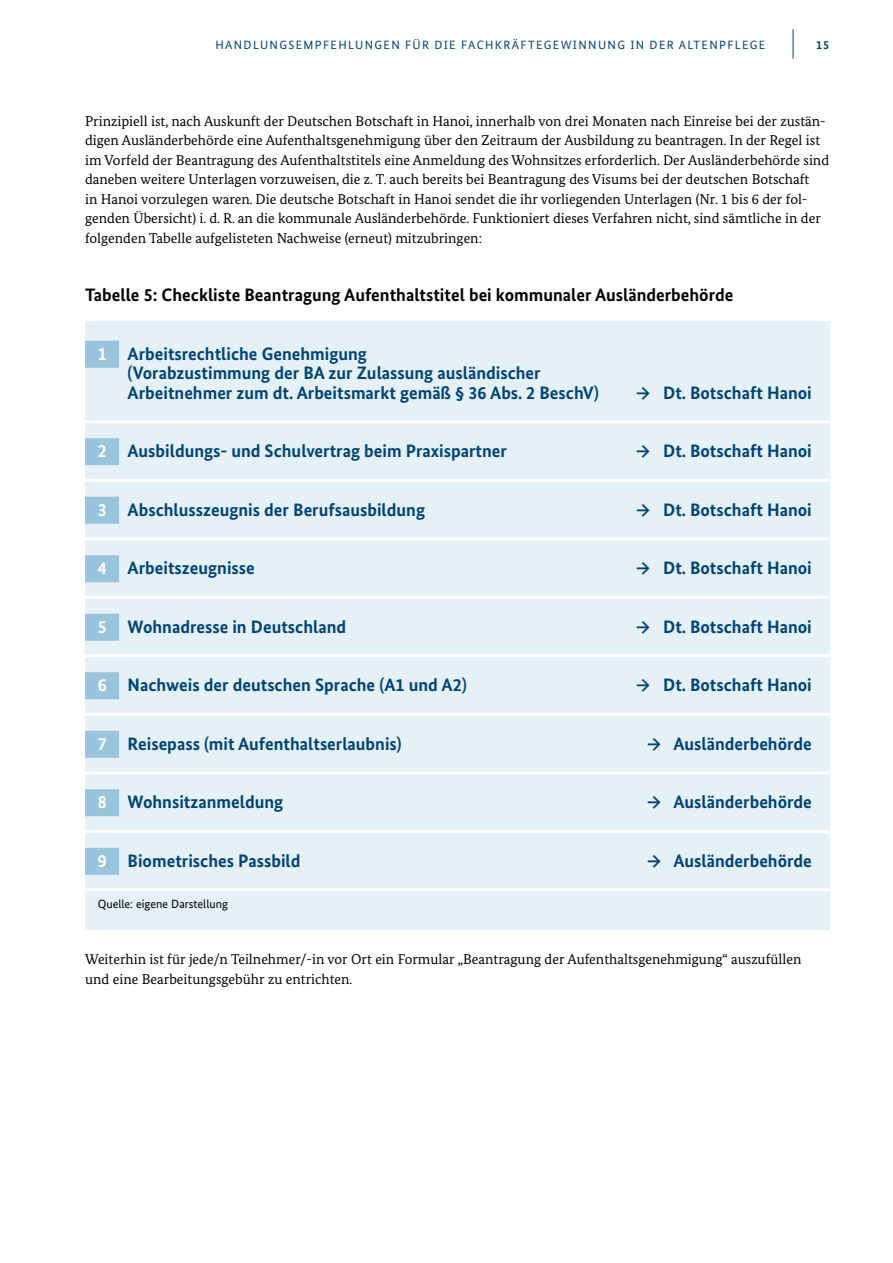
<style>
.page{position:relative;width:893px;height:1263px;background:#fff}
.page>*{position:absolute;margin:0;border:0;box-sizing:border-box;transform-origin:0 0}
.t1{font:700 18px/19.5px "Bundes Sans";color:#004377}
.t2{font:700 18px "Bundes Sans";color:#000}
.t3{font:14.25px/19.5px "Bundes Serif";color:#000}
.t4{font:12px "Bundes Sans";letter-spacing:.11em;color:#004377}
.t5{font:12px "Bundes Sans";color:#000}
.t6{font:700 12px "Bundes Sans";color:#004377}
.s1{color:#fff}
</style>
<div class="page">
<hr style="left:793px;top:29px;width:1px;height:30px;background:#004377">
<div style="left:85px;top:321px;width:744px;height:608px;background:#e5f0f7"></div>
<div style="left:85px;top:341px;width:34px;height:27px;background:#99c4db"></div>
<hr style="left:85px;top:420px;width:744px;height:3px;background:#fff">
<div style="left:85px;top:438px;width:34px;height:27px;background:#99c4db"></div>
<hr style="left:85px;top:479px;width:744px;height:3px;background:#fff">
<div style="left:85px;top:497px;width:34px;height:27px;background:#99c4db"></div>
<hr style="left:85px;top:537px;width:744px;height:3px;background:#fff">
<div style="left:85px;top:555px;width:34px;height:27px;background:#99c4db"></div>
<hr style="left:85px;top:596px;width:744px;height:3px;background:#fff">
<div style="left:85px;top:614px;width:34px;height:27px;background:#99c4db"></div>
<hr style="left:85px;top:654px;width:744px;height:3px;background:#fff">
<div style="left:85px;top:672px;width:34px;height:27px;background:#99c4db"></div>
<hr style="left:85px;top:713px;width:744px;height:3px;background:#fff">
<div style="left:85px;top:731px;width:34px;height:27px;background:#99c4db"></div>
<hr style="left:85px;top:771px;width:744px;height:3px;background:#fff">
<div style="left:85px;top:789px;width:34px;height:27px;background:#99c4db"></div>
<hr style="left:85px;top:830px;width:744px;height:3px;background:#fff">
<div style="left:85px;top:848px;width:34px;height:27px;background:#99c4db"></div>
<hr style="left:85px;top:888px;width:753px;height:3px;background:#fff">
<p class="t4" style="left:215px;top:37px;width:551px">HANDLUNGSEMPFEHLUNGEN FÜR DIE FACHKRÄFTEGEWINNUNG IN DER ALTENPFLEGE</p>
<p class="t6" style="left:816px;top:37px;width:15px">15</p>
<p class="t3" style="left:85px;top:111px;width:746px">Prinzipiell ist, nach Auskunft der Deutschen Botschaft in Hanoi, innerhalb von drei Monaten nach Einreise bei der zustän&shy;digen Ausländerbehörde eine Aufenthaltsgenehmigung über den Zeitraum der Ausbildung zu beantragen. In der Regel ist im Vorfeld der Beantragung des Aufenthaltstitels eine Anmeldung des Wohnsitzes erforderlich. Der Ausländerbehörde sind daneben weitere Unterlagen vorzuweisen, die z. T. auch bereits bei Beantragung des Visums bei der deutschen Botschaft<br>in Hanoi vorzulegen waren. Die deutsche Botschaft in Hanoi sendet die ihr vorliegenden Unterlagen (Nr. 1 bis 6 der fol&shy;genden Übersicht) i. d. R. an die kommunale Ausländerbehörde. Funktioniert dieses Verfahren nicht, sind sämtliche in der folgenden Tabelle aufgelisteten Nachweise (erneut) mitzubringen:</p>
<h4 class="t2" style="left:85px;top:284px;width:650px">Tabelle 5: Checkliste Beantragung Aufenthaltstitel bei kommunaler Ausländerbehörde</h4>
<p class="t1" style="left:128px;top:344px;width:473px;text-indent:-30px"><span class="s1">1</span> Arbeitsrechtliche Genehmigung<br>(Vorabzustimmung der BA zur Zulassung ausländischer<br>Arbeitnehmer zum dt. Arbeitsmarkt gemäß § 36 Abs. 2 BeschV)</p>
<p class="t1" style="left:636px;top:383px;width:177px">→ Dt. Botschaft Hanoi</p>
<p class="t1" style="left:98px;top:441px;width:411px"><span class="s1">2</span> Ausbildungs- und Schulvertrag beim Praxispartner</p>
<p class="t1" style="left:636px;top:441px;width:177px">→ Dt. Botschaft Hanoi</p>
<p class="t1" style="left:98px;top:500px;width:329px"><span class="s1">3</span> Abschlusszeugnis der Berufsausbildung</p>
<p class="t1" style="left:636px;top:500px;width:177px">→ Dt. Botschaft Hanoi</p>
<p class="t1" style="left:98px;top:558px;width:159px"><span class="s1">4</span> Arbeitszeugnisse</p>
<p class="t1" style="left:636px;top:558px;width:177px">→ Dt. Botschaft Hanoi</p>
<p class="t1" style="left:98px;top:617px;width:250px"><span class="s1">5</span> Wohnadresse in Deutschland</p>
<p class="t1" style="left:636px;top:617px;width:177px">→ Dt. Botschaft Hanoi</p>
<p class="t1" style="left:98px;top:675px;width:371px"><span class="s1">6</span> Nachweis der deutschen Sprache (A1 und A2)</p>
<p class="t1" style="left:636px;top:675px;width:177px">→ Dt. Botschaft Hanoi</p>
<p class="t1" style="left:98px;top:734px;width:305px"><span class="s1">7</span> Reisepass (mit Aufenthaltserlaubnis)</p>
<p class="t1" style="left:647px;top:734px;width:166px">→ Ausländerbehörde</p>
<p class="t1" style="left:98px;top:792px;width:187px"><span class="s1">8</span> Wohnsitzanmeldung</p>
<p class="t1" style="left:647px;top:792px;width:166px">→ Ausländerbehörde</p>
<p class="t1" style="left:98px;top:851px;width:204px"><span class="s1">9</span> Biometrisches Passbild</p>
<p class="t1" style="left:647px;top:851px;width:166px">→ Ausländerbehörde</p>
<p class="t5" style="left:98px;top:897px;width:132px">Quelle: eigene Darstellung</p>
<p class="t3" style="left:85px;top:950px;width:718px">Weiterhin ist für jede/n Teilnehmer/-in vor Ort ein Formular „Beantragung der Aufenthaltsgenehmigung“ auszufüllen und eine Bearbeitungsgebühr zu entrichten.</p>
</div>
